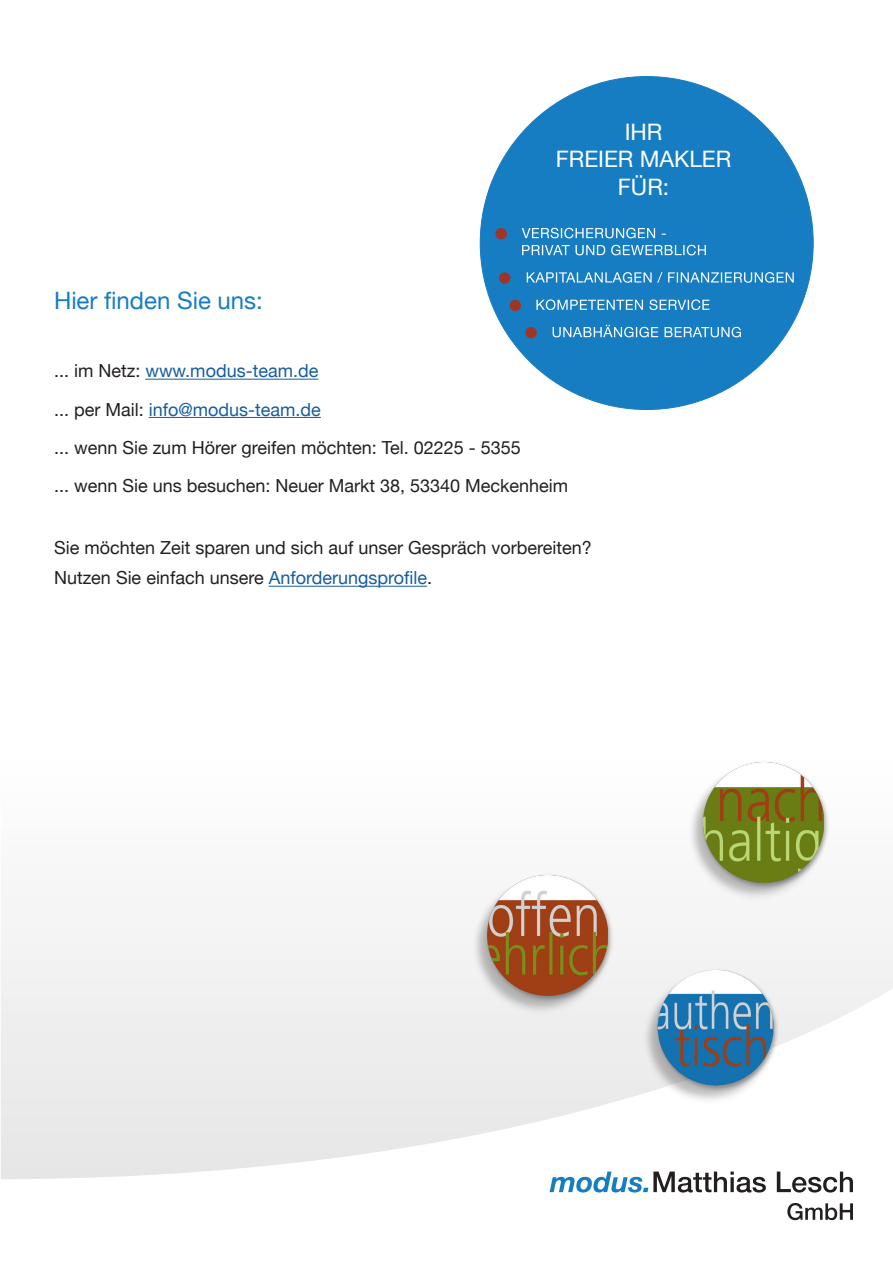
<style>
.page{position:relative;width:893px;height:1263px;background:#fff}
.page>*{position:absolute;margin:0;border:0;box-sizing:border-box;transform-origin:0 0}
.t1{font:24px "Helvetica Neue";color:#177dc2}
.t2{font:22.65px/27.2px "Helvetica Neue";color:#fff;text-align:center}
.t3{font:18px/38.2px "Helvetica Neue";color:#231f20}
.s1{color:#175d9e}
</style>
<div class="page">
<svg style="left:1px;top:585px;width:892px;height:594px"></svg>
<svg style="left:787px;top:1203px;width:66px;height:17px"></svg>
<svg style="left:550px;top:1171px;width:303px;height:21px"></svg>
<hr style="left:145px;top:379px;width:173px;height:1px;background:#175d9e">
<hr style="left:149px;top:417px;width:172px;height:1px;background:#175d9e">
<hr style="left:269px;top:586px;width:158px;height:1px;background:#175d9e">
<div style="left:480px;top:77px;width:333px;height:332px;background:#177dc2;border-radius:50%"></div>
<div style="left:499px;top:272px;width:11px;height:12px;background:#9f3529;border-radius:50%"></div>
<div style="left:509px;top:300px;width:12px;height:11px;background:#9f3529;border-radius:50%"></div>
<div style="left:525px;top:327px;width:12px;height:11px;background:#9f3529;border-radius:50%"></div>
<div style="left:495px;top:228px;width:12px;height:11px;background:#9f3529;border-radius:50%"></div>
<svg style="left:553px;top:325px;width:188px;height:12px"></svg>
<svg style="left:536px;top:299px;width:173px;height:11px"></svg>
<svg style="left:527px;top:272px;width:267px;height:11px"></svg>
<svg style="left:522px;top:245px;width:184px;height:10px"></svg>
<svg style="left:522px;top:228px;width:144px;height:10px"></svg>
<div style="left:471px;top:878px;width:140px;height:139px;background:#231f20;opacity:.3"></div>
<img style="left:481px;top:869px;width:132px;height:132px">
<div style="left:643px;top:972px;width:133px;height:134px;background:#231f20;opacity:.3"></div>
<img style="left:652px;top:965px;width:126px;height:125px">
<div style="left:687px;top:764px;width:140px;height:140px;background:#231f20;opacity:.3"></div>
<img style="left:697px;top:756px;width:132px;height:132px">
<h1 class="t1" style="left:54px;top:283px;width:210px">Hier finden Sie uns:</h1>
<p class="t2" style="left:556px;top:120px;width:177px">IHR<br>FREIER MAKLER<br>FÜR:</p>
<p class="t3" style="left:54px;top:353px;width:516px">... im Netz: <span class="s1">www.modus-team.de<br></span>... per Mail: <span class="s1">info@modus-team.de<br></span>... wenn Sie zum Hörer greifen möchten: Tel. 02225 - 5355<br>... wenn Sie uns besuchen: Neuer Markt 38, 53340 Meckenheim</p>
<p class="t3" style="left:54px;top:533px;width:539px;line-height:30.8px">Sie möchten Zeit sparen und sich auf unser Gespräch vorbereiten?<br>Nutzen Sie einfach unsere <span class="s1">Anforderungsprofile</span>.</p>
</div>
